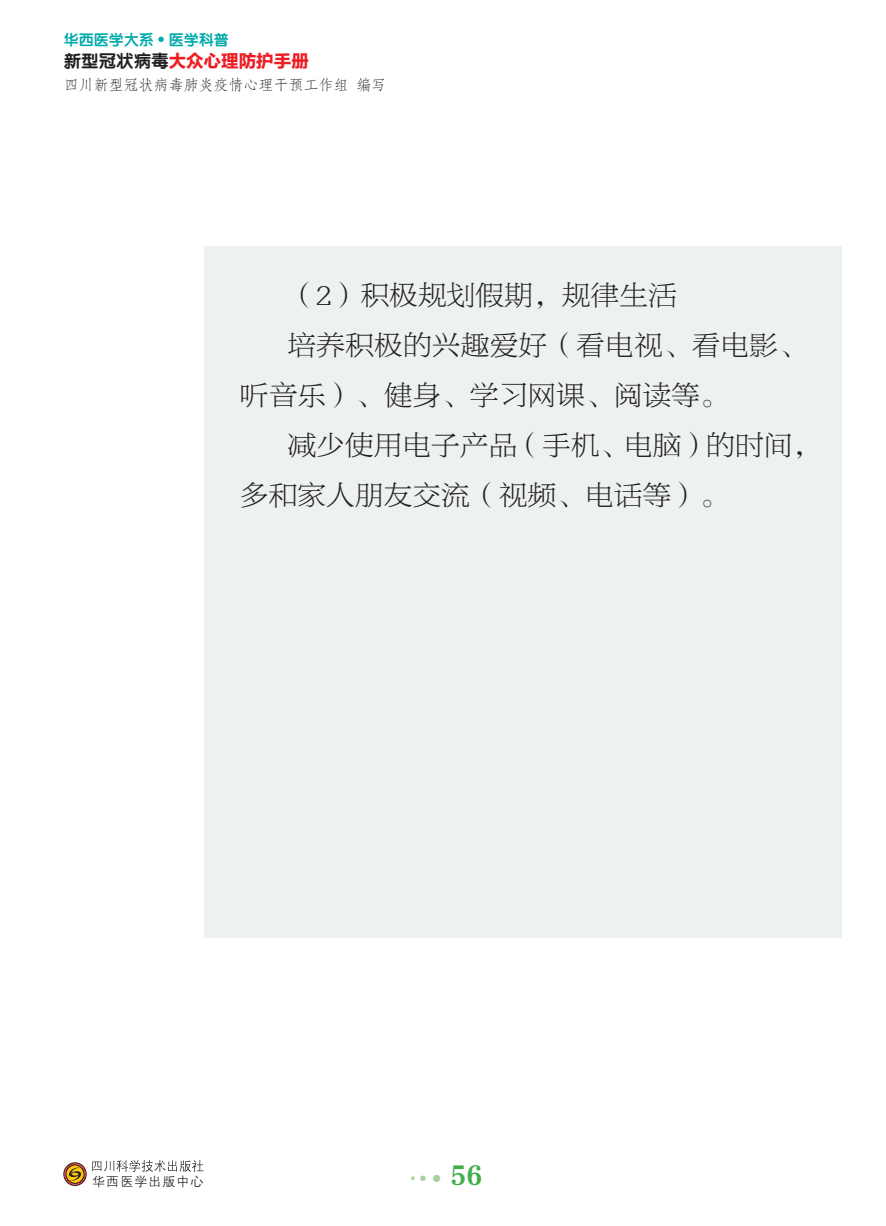
<style>
.page{position:relative;width:886px;height:1226px;background:#fff}
.page>*{position:absolute;margin:0;border:0;box-sizing:border-box;transform-origin:0 0}
.t1{font:28.75px "FZBYSK GBK1 0";color:#231f20}
.t2{font:25px "FZCYSK GBK1 0";color:#40ae49}
.t3{font:17.5px "FZLTDHK GBK1 0";color:#ee1d23}
.t4{font:15px "FZFSK GBK1 0";color:#231f20}
.t5{font:15px "FZY4 K GBK1 0";color:#00aaad}
.t6{font:12.75px "FZZDXJW GB1 0";letter-spacing:.1em;color:#231f20}
.s1{font-family:"FZY4 K GBK1 0";color:#231f20}
</style>
<div class="page">
<div style="left:64px;top:1163px;width:22px;height:23px;border:1px solid #231f20;border-radius:50%"></div>
<svg style="left:64px;top:1163px;width:22px;height:22px"></svg>
<svg style="left:92px;top:1160px;width:111px;height:12px"></svg>
<div style="left:204px;top:246px;width:638px;height:691px;background:#edf1f1"></div>
<p class="t5" style="left:64px;top:30px;width:166px">华西医学大系 <sup>●</sup> 医学科普</p>
<p class="t4" style="left:64px;top:77px;width:324px">四川新型冠状病毒肺炎疫情心理干预工作组 编写</p>
<p class="t3" style="left:64px;top:51px;width:246px"><span class="s1">新型冠状病毒</span>大众心理防护手册</p>
<p class="t1" style="left:287px;top:280px;width:391px">（2）积极规划假期，规律生活</p>
<p class="t1" style="left:287px;top:330px;width:521px">培养积极的兴趣爱好（看电视、看电影、</p>
<p class="t1" style="left:240px;top:380px;width:490px">听音乐）、健身、学习网课、阅读等。</p>
<p class="t1" style="left:287px;top:430px;width:535px">减少使用电子产品（手机、电脑）的时间，</p>
<p class="t1" style="left:240px;top:480px;width:490px">多和家人朋友交流（视频、电话等）。</p>
<p class="t6" style="left:92px;top:1175px;width:113px">华西医学出版中心</p>
<p class="t2" style="left:451px;top:1161px;width:33px">56</p>
</div>
